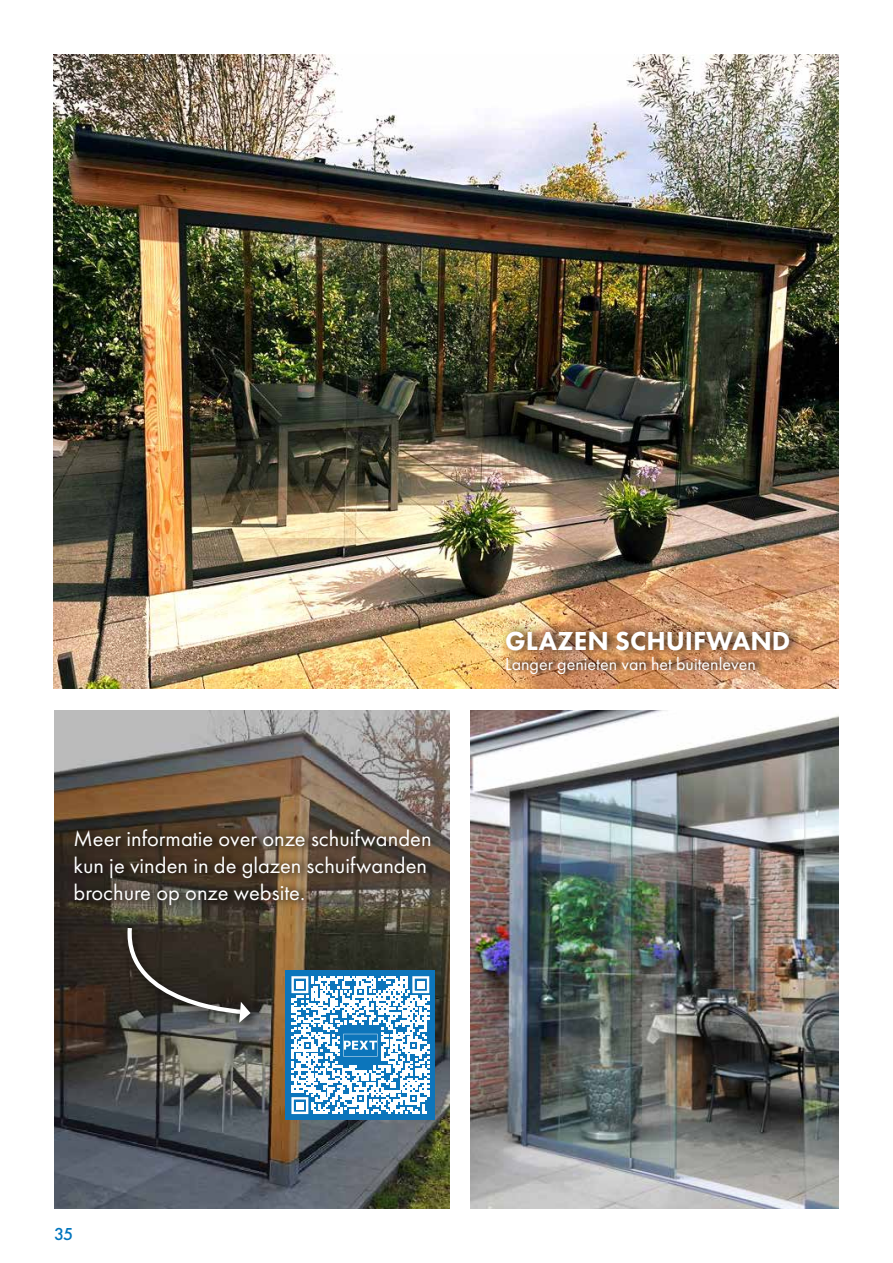
<style>
.page{position:relative;width:893px;height:1263px;background:#fff}
.page>*{position:absolute;margin:0;border:0;box-sizing:border-box;transform-origin:0 0}
.t1{font:800 27px "Futura PT";color:#fff}
.t2{font:22.5px/27px "Futura PT";color:#fff}
.t3{font:18px "Futura PT";color:#fff}
.t4{font:500 18px "Futura PT";color:#0075be}
</style>
<div class="page">
<img style="left:54px;top:54px;width:785px;height:635px">
<img style="left:54px;top:710px;width:396px;height:499px">
<img style="left:471px;top:710px;width:368px;height:499px">
<div style="left:71px;top:822px;width:371px;height:92px;background:#000;opacity:.4"></div>
<div style="left:502px;top:623px;width:300px;height:36px;background:#000;opacity:.85"></div>
<div style="left:507px;top:651px;width:256px;height:27px;background:#000;opacity:.95"></div>
<div style="left:285px;top:970px;width:150px;height:150px;background:#0c75bb"></div>
<svg style="left:291px;top:976px;width:138px;height:138px"></svg>
<div style="left:296px;top:981px;width:8px;height:7px;background:#fff"></div>
<div style="left:417px;top:981px;width:7px;height:7px;background:#fff"></div>
<div style="left:296px;top:1102px;width:8px;height:7px;background:#fff"></div>
<div style="left:124px;top:925px;width:129px;height:101px;background:#000;opacity:.6"></div>
<div style="left:236px;top:999px;width:26px;height:35px;background:#000;opacity:.6"></div>
<svg style="left:124px;top:923px;width:127px;height:100px;background:#403c36"></svg>
<p class="t2" style="left:74px;top:825px;width:360px">Meer informatie over onze schuifwanden kun je vinden in de glazen schuifwanden brochure op onze website.</p>
<p class="t1" style="left:505px;top:624px;width:287px">GLAZEN SCHUIFWAND</p>
<p class="t3" style="left:505px;top:653px;width:252px">Langer genieten van het buitenleven</p>
<p class="t4" style="left:54px;top:1223px;width:21px">35</p>
</div>
